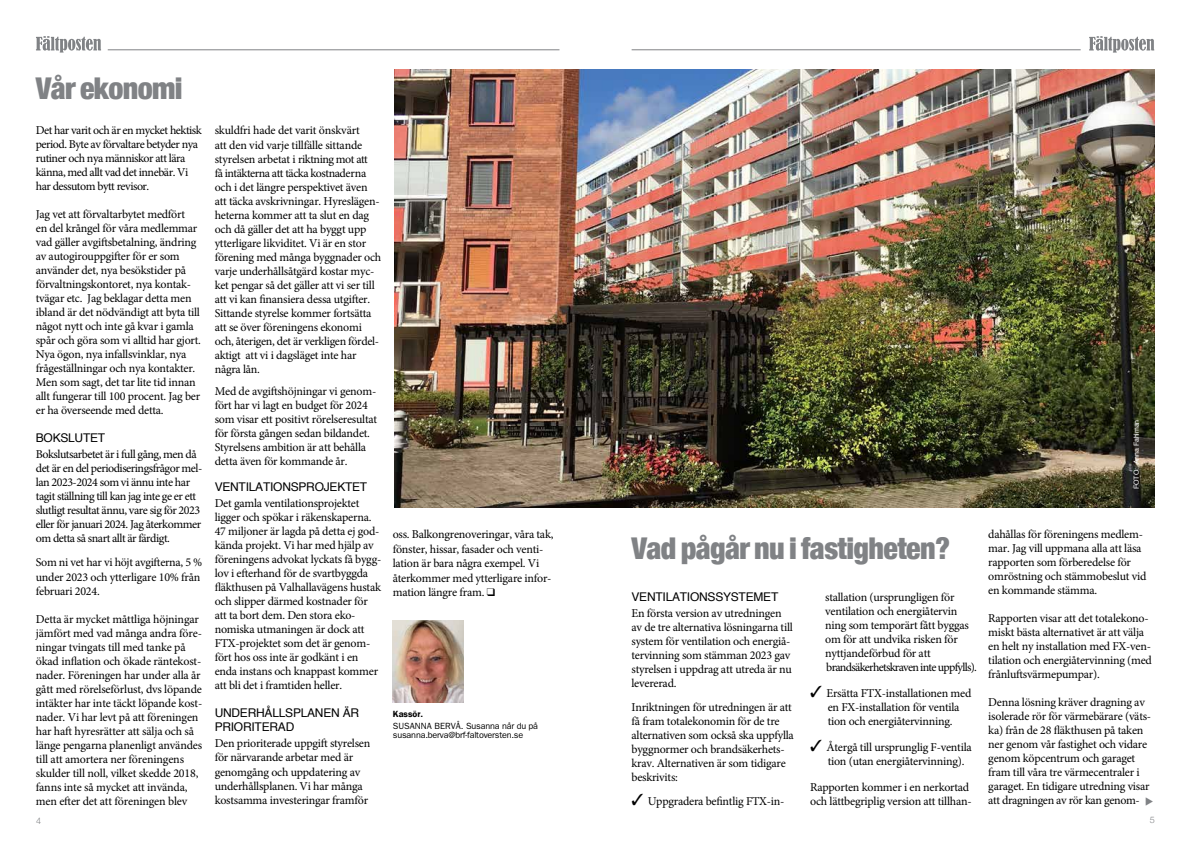
<style>
.page{position:relative;width:1191px;height:842px;background:#fff}
.page>*{position:absolute;margin:0;border:0;box-sizing:border-box;transform-origin:0 0}
.t1{font:900 condensed 30px "Helvetica Neue";letter-spacing:-.02em;color:#808285}
.t2{font:12px/14px "Minion Pro";letter-spacing:-.02em;color:#000}
.t3{font:12px/14px "Minion Pro";letter-spacing:-.04em;color:#000}
.t4{font:12px/14px "Helvetica";letter-spacing:-.02em;color:#000}
.t5{font:9px/9px "ITC Franklin Gothic Std";letter-spacing:-.02em;color:#000}
.t6{font:600 9px "Franklin Gothic LT";color:#000}
.t7{font:300 9px "Helvetica Neue";color:#808285}
.t8{font:7px "Helvetica";letter-spacing:-.01em;color:#fff}
</style>
<div class="page">
<img style="left:394px;top:70px;width:760px;height:437px">
<hr style="left:631px;top:50px;width:449px;height:1px;background:#808285">
<hr style="left:108px;top:50px;width:451px;height:1px;background:#808285">
<svg style="left:36px;top:36px;width:65px;height:17px"></svg>
<svg style="left:1089px;top:36px;width:65px;height:17px"></svg>
<img style="left:393px;top:620px;width:70px;height:82px">
<h1 class="t1" style="left:36px;top:64px;width:148px">Vår ekonomi</h1>
<p class="t3" style="left:36px;top:124px;width:167px">Det har varit och är en mycket hektisk period. Byte av förvaltare betyder nya rutiner och nya människor att lära känna, med allt vad det innebär. Vi har dessutom bytt revisor.</p>
<p class="t2" style="left:36px;top:208px;width:167px">Jag vet att förvaltarbytet medfört<br>en del krångel för våra medlemmar vad gäller avgiftsbetalning, ändring av autogirouppgifter för er som använder det, nya besökstider på förvaltningskontoret, nya kontak&shy;tvägar etc. Jag beklagar detta men ibland är det nödvändigt att byta till något nytt och inte gå kvar i gamla spår och göra som vi alltid har gjort.<br>Nya ögon, nya infallsvinklar, nya frågeställningar och nya kontakter.<br>Men som sagt, det tar lite tid innan allt fungerar till 100 procent. Jag ber er ha överseende med detta.</p>
<p class="t4" style="left:36px;top:432px;width:71px">BOKSLUTET</p>
<p class="t3" style="left:36px;top:448px;width:168px">Bokslutsarbetet är i full gång, men då det är en del periodiseringsfrågor mel&shy;lan 2023-2024 som vi ännu inte har tagit ställning till kan jag inte ge er ett slutligt resultat ännu, vare sig för 2023 eller för januari 2024. Jag återkommer om detta så snart allt är färdigt.</p>
<p class="t2" style="left:36px;top:556px;width:168px">Som ni vet har vi höjt avgifterna, 5 % under 2023 och ytterligare 10% från februari 2024.</p>
<p class="t2" style="left:36px;top:612px;width:168px">Detta är mycket måttliga höjningar jämfört med vad många andra före&shy;ningar tvingats till med tanke på ökad inflation och ökade räntekost&shy;nader. Föreningen har under alla år gått med rörelseförlust, dvs löpande intäkter har inte täckt löpande kost&shy;nader. Vi har levt på att föreningen har haft hyresrätter att sälja och så länge pengarna planenligt användes till att amortera ner föreningens skulder till noll, vilket skedde 2018, fanns inte så mycket att invända, men efter det att föreningen blev</p>
<p class="t2" style="left:215px;top:124px;width:168px">skuldfri hade det varit önskvärt<br>att den vid varje tillfälle sittande styrelsen arbetat i riktning mot att<br>få intäkterna att täcka kostnaderna och i det längre perspektivet även att täcka avskrivningar. Hyreslägen&shy;heterna kommer att ta slut en dag och då gäller det att ha byggt upp ytterligare likviditet. Vi är en stor förening med många byggnader och varje underhållsåtgärd kostar myc&shy;ket pengar så det gäller att vi ser till att vi kan finansiera dessa utgifter.<br>Sittande styrelse kommer fortsätta att se över föreningens ekonomi och, återigen, det är verkligen fördel&shy;aktigt att vi i dagsläget inte har några lån.</p>
<p class="t2" style="left:215px;top:384px;width:164px">Med de avgiftshöjningar vi genom&shy;fört har vi lagt en budget för 2024 som visar ett positivt rörelseresultat för första gången sedan bildandet.<br>Styrelsens ambition är att behålla detta även för kommande år.</p>
<p class="t4" style="left:215px;top:480px;width:154px">VENTILATIONSPROJEKTET</p>
<p class="t2" style="left:215px;top:496px;width:168px">Det gamla ventilationsprojektet ligger och spökar i räkenskaperna.<br>47 miljoner är lagda på detta ej god&shy;kända projekt. Vi har med hjälp av föreningens advokat lyckats få bygg&shy;lov i efterhand för de svartbyggda fläkthusen på Valhallavägens hustak och slipper därmed kostnader för att ta bort dem. Den stora eko&shy;nomiska utmaningen är dock att FTX-projektet som det är genom&shy;fört hos oss inte är godkänt i en enda instans och knappast kommer att bli det i framtiden heller.</p>
<p class="t4" style="left:215px;top:706px;width:146px">UNDERHÅLLSPLANEN ÄR<br>PRIORITERAD</p>
<p class="t2" style="left:215px;top:736px;width:157px;line-height:14.4px">Den prioriterade uppgift styrelsen för närvarande arbetar med är genomgång och uppdatering av underhållsplanen. Vi har många kostsamma investeringar framför</p>
<p class="t2" style="left:393px;top:527px;width:162px;line-height:14.4px">oss. Balkongrenoveringar, våra tak, fönster, hissar, fasader och venti&shy;lation är bara några exempel. Vi återkommer med ytterligare infor&shy;mation längre fram. ❑</p>
<p class="t6" style="left:393px;top:709px;width:32px">Kassör.</p>
<p class="t5" style="left:393px;top:722px;width:147px">SUSANNA BERVÅ. Susanna når du på susanna.berva@brf-faltoversten.se</p>
<p class="t8" style="left:1131px;top:489px;width:71px;rotate:-90deg">FOTO: Anna Fahlman</p>
<h1 class="t1" style="left:631px;top:523px;width:320px">Vad pågår nu i fastigheten?</h1>
<p class="t4" style="left:631px;top:590px;width:148px">VENTILATIONSSYSTEMET</p>
<p class="t2" style="left:631px;top:606px;width:163px">En första version av utredningen av de tre alternativa lösningarna till system för ventilation och energiå&shy;tervinning som stämman 2023 gav styrelsen i uppdrag att utreda är nu levererad.</p>
<p class="t2" style="left:631px;top:700px;width:164px">Inriktningen för utredningen är att få fram totalekonomin för de tre alternativen som också ska uppfylla byggnormer och brandsäkerhets&shy;krav. Alternativen är som tidigare beskrivits:</p>
<p class="t2" style="left:631px;top:794px;width:154px">✓ Uppgradera befintlig FTX-in-</p>
<p class="t2" style="left:825px;top:590px;width:153px">stallation (ursprungligen för ventilation och energiåtervin ning som temporärt fått byggas om för att undvika risken för nyttjandeförbud för att brandsäkerhetskraven inte uppfylls).</p>
<p class="t2" style="left:810px;top:686px;width:163px;text-align:center">✓ Ersätta FTX-installationen med en FX-installation för ventila<br>tion och energiåtervinning.</p>
<p class="t2" style="left:827px;top:740px;width:146px;text-indent:-17px">✓ Återgå till ursprunglig F-ventila tion (utan energiåtervinning).</p>
<p class="t2" style="left:810px;top:780px;width:163px">Rapporten kommer i en nerkortad och lättbegriplig version att tillhan-</p>
<p class="t2" style="left:988px;top:527px;width:160px">dahållas för föreningens medlem&shy;mar. Jag vill uppmana alla att läsa rapporten som förberedelse för omröstning och stämmobeslut vid en kommande stämma.</p>
<p class="t2" style="left:988px;top:611px;width:165px">Rapporten visar att det totalekono&shy;miskt bästa alternativet är att välja en helt ny installation med FX-ven&shy;tilation och energiåtervinning (med frånluftsvärmepumpar).</p>
<p class="t2" style="left:988px;top:695px;width:164px">Denna lösning kräver dragning av isolerade rör för värmebärare (väts&shy;ka) från de 28 fläkthusen på taken ner genom vår fastighet och vidare genom köpcentrum och garaget fram till våra tre värmecentraler i garaget. En tidigare utredning visar att dragningen av rör kan genom-</p>
<p class="t7" style="left:36px;top:813px;width:7px">4</p>
<p class="t7" style="left:1150px;top:812px;width:7px">5</p>
</div>
